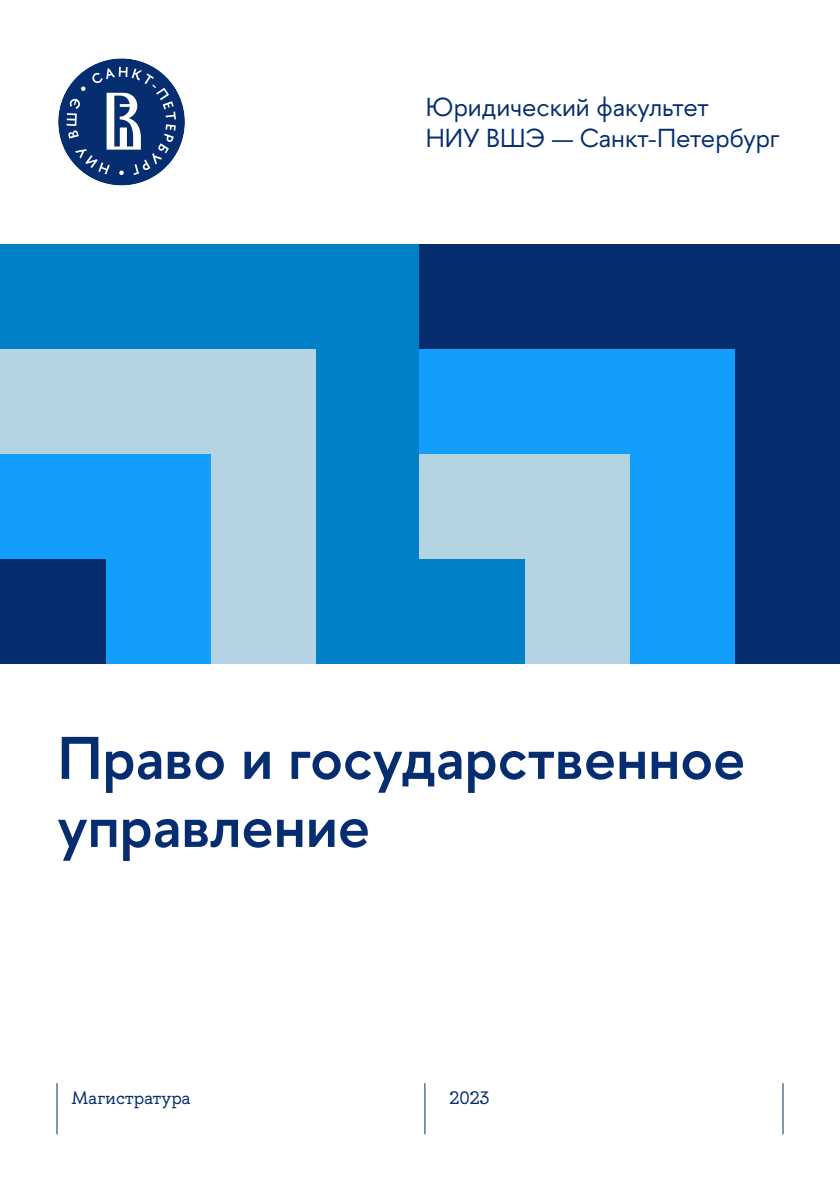
<style>
.page{position:relative;width:840px;height:1191px;background:#fff}
.page>*{position:absolute;margin:0;border:0;box-sizing:border-box;transform-origin:0 0}
.t1{font:600 60px/68px "HSE Sans";color:#052d6f}
.t2{font:26px "HSE Sans";color:#052d6f}
.t3{font:18px "HSE Slab";color:#052d6f}
</style>
<div class="page">
<hr style="left:782px;top:1083px;width:1px;height:51px;background:#052d6f">
<hr style="left:56px;top:1083px;width:1px;height:51px;background:#052d6f">
<hr style="left:424px;top:1083px;width:1px;height:51px;background:#052d6f">
<div style="left:0;top:244px;width:420px;height:420px;background:#0080c7"></div>
<div style="left:0;top:349px;width:315px;height:315px;background:#b4d4e4"></div>
<div style="left:0;top:454px;width:210px;height:210px;background:#129efa"></div>
<div style="left:0;top:559px;width:105px;height:105px;background:#052d6f"></div>
<div style="left:419px;top:244px;width:420px;height:420px;background:#052d6f"></div>
<div style="left:419px;top:349px;width:315px;height:315px;background:#129efa"></div>
<div style="left:419px;top:454px;width:210px;height:210px;background:#b4d4e4"></div>
<div style="left:419px;top:559px;width:105px;height:105px;background:#0080c7"></div>
<svg style="left:58px;top:58px;width:127px;height:128px"></svg>
<p class="t2" style="left:425px;top:91px;width:284px">Юридический факультет</p>
<p class="t2" style="left:425px;top:122px;width:355px">НИУ ВШЭ — Санкт-Петербург</p>
<p class="t1" style="left:57px;top:724px;width:689px">Право и государственное управление</p>
<p class="t3" style="left:71px;top:1086px;width:121px">Магистратура</p>
<p class="t3" style="left:449px;top:1086px;width:42px">2023</p>
</div>
